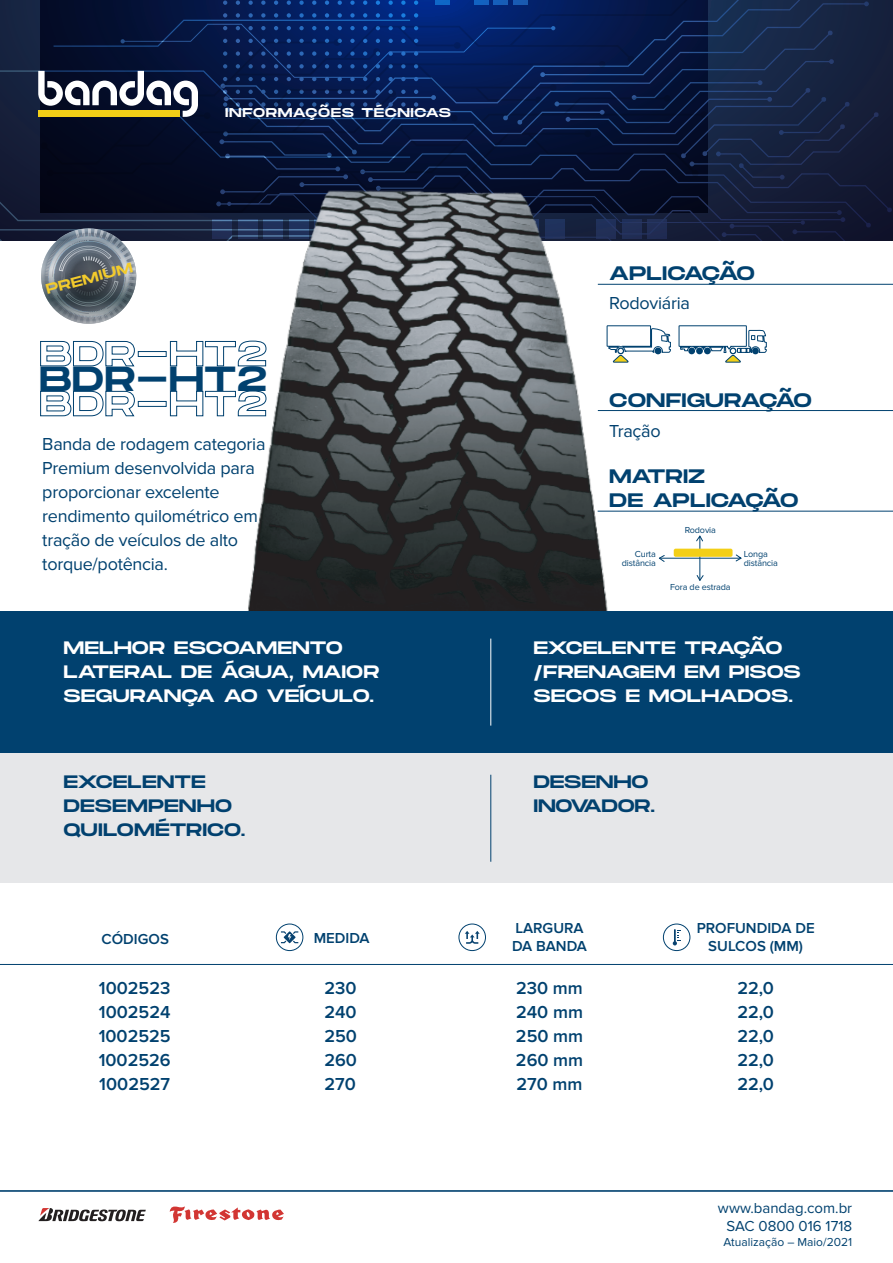
<style>
.page{position:relative;width:893px;height:1263px;background:#fff}
.page>*{position:absolute;margin:0;border:0;box-sizing:border-box;transform-origin:0 0}
.t1{font:34.95px "Monument Extended";color:#01416f}
.t2{font:19.5px/23.4px "Monument Extended";color:#01416f}
.t3{font:19.5px "Monument Extended";letter-spacing:-.06em;color:#01416f}
.t4{font:18px/24px "Proxima Nova";letter-spacing:-.015em;color:#01416f}
.t5{font:18px/24px "Monument Extended";color:#fff}
.t6{font:600 18px/24px "Proxima Nova";color:#01416f;text-align:justify}
.t7{font:18px/24px "Monument Extended";color:#01416f}
.t8{font:600 15px/18px "Proxima Nova";color:#01416f}
.t9{font:15px/18px "Proxima Nova";color:#01416f;text-align:center}
.t10{font:14.1px "Monument Extended";color:#f3cb2c}
.t11{font:12.75px "Monument Extended";letter-spacing:.045em;color:#fff}
.t12{font:12px "Proxima Nova";color:#01416f}
.t13{font:9px/9px "Proxima Nova";letter-spacing:-.015em;color:#01416f}
</style>
<div class="page">
<hr style="left:0;top:1190px;width:893px;height:1px;background:#01416f">
<svg style="left:170px;top:1206px;width:114px;height:17px"></svg>
<svg style="left:38px;top:1208px;width:108px;height:13px"></svg>
<svg style="left:40px;top:391px;width:95px;height:25px"></svg>
<div style="left:138px;top:401px;width:28px;height:6px;border:1px solid #01416f"></div>
<svg style="left:170px;top:390px;width:19px;height:26px"></svg>
<hr style="left:598px;top:284px;width:295px;height:1px;background:#01416f">
<hr style="left:598px;top:410px;width:295px;height:1px;background:#01416f">
<img style="left:189px;top:366px;width:478px;height:245px">
<div style="left:0;top:611px;width:893px;height:272px;background:#e6e7e9"></div>
<div style="left:0;top:611px;width:893px;height:142px;background:#01416f"></div>
<hr style="left:490px;top:639px;width:1px;height:87px;background:#fff">
<hr style="left:490px;top:775px;width:1px;height:87px;background:#01416f">
<hr style="left:598px;top:511px;width:295px;height:1px;background:#01416f">
<svg style="left:658px;top:534px;width:84px;height:47px"></svg>
<hr style="left:0;top:1191px;width:893px;height:1px;background:#01416f">
<hr style="left:0;top:964px;width:893px;height:1px;background:#01416f">
<div style="left:663px;top:924px;width:27px;height:27px;border:1px solid #01416f;border-radius:50%"></div>
<svg style="left:673px;top:929px;width:8px;height:16px"></svg>
<svg style="left:276px;top:923px;width:27px;height:28px"></svg>
<svg style="left:458px;top:923px;width:28px;height:28px"></svg>
<div style="left:674px;top:549px;width:58px;height:8px;background:#f3cf17;border-radius:2px"></div>
<svg style="left:0;top:0;width:892px;height:366px"></svg>
<svg style="left:41px;top:229px;width:95px;height:95px;background:#69737d"></svg>
<p class="t10" style="left:43px;top:280px;width:91px;rotate:-15deg">PREMIUM</p>
<p class="t11" style="left:225px;top:103px;width:227px">INFORMAÇÕES TÉCNICAS</p>
<h1 class="t1" style="left:39px;top:353px;width:230px">BDR-HT2</h1>
<p class="t4" style="left:42px;top:432px;width:225px">Banda de rodagem categoria<br>Premium desenvolvida para proporcionar excelente rendimento quilométrico em tração de veículos de alto torque/potência.</p>
<p class="t3" style="left:609px;top:259px;width:147px">APLICAÇÃO</p>
<p class="t4" style="left:609px;top:291px;width:82px">Rodoviária</p>
<p class="t2" style="left:609px;top:388px;width:204px">CONFIGURAÇÃO</p>
<p class="t4" style="left:609px;top:419px;width:53px">Tração</p>
<p class="t2" style="left:609px;top:464px;width:191px">MATRIZ<br>DE APLICAÇÃO</p>
<p class="t13" style="left:685px;top:525px;width:33px">Rodovia</p>
<p class="t13" style="left:622px;top:549px;width:35px;text-align:right">Curta distância</p>
<p class="t13" style="left:670px;top:582px;width:62px">Fora de estrada</p>
<p class="t13" style="left:744px;top:549px;width:35px">Longa distância</p>
<p class="t5" style="left:63px;top:636px;width:317px">MELHOR ESCOAMENTO<br>LATERAL DE ÁGUA, MAIOR<br>SEGURANÇA AO VEÍCULO.</p>
<p class="t5" style="left:533px;top:636px;width:269px">EXCELENTE TRAÇÃO /FRENAGEM EM PISOS<br>SECOS E MOLHADOS.</p>
<p class="t7" style="left:63px;top:769px;width:184px">EXCELENTE<br>DESEMPENHO<br>QUILOMÉTRICO.</p>
<p class="t7" style="left:533px;top:769px;width:123px">DESENHO<br>INOVADOR.</p>
<p class="t8" style="left:102px;top:930px;width:69px">CÓDIGOS</p>
<p class="t6" style="left:99px;top:976px;width:74px">1002523<br>1002524<br>1002525<br>1002526<br>1002527</p>
<p class="t8" style="left:314px;top:930px;width:57px">MEDIDA</p>
<p class="t8" style="left:512px;top:919px;width:76px">LARGURA<br>DA BANDA</p>
<p class="t8" style="left:697px;top:919px;width:119px;text-align:center">PROFUNDIDA DE<br>SULCOS (MM)</p>
<p class="t6" style="left:324px;top:977px;width:34px">230<br>240<br>250<br>260<br>270</p>
<p class="t6" style="left:516px;top:977px;width:69px">230 mm 240 mm 250 mm 260 mm 270 mm</p>
<p class="t6" style="left:737px;top:977px;width:38px">22,0<br>22,0<br>22,0<br>22,0<br>22,0</p>
<p class="t9" style="left:718px;top:1199px;width:136px">www.bandag.com.br<br>SAC 0800 016 1718</p>
<p class="t12" style="left:723px;top:1235px;width:130px">Atualização – Maio/2021</p>
</div>
